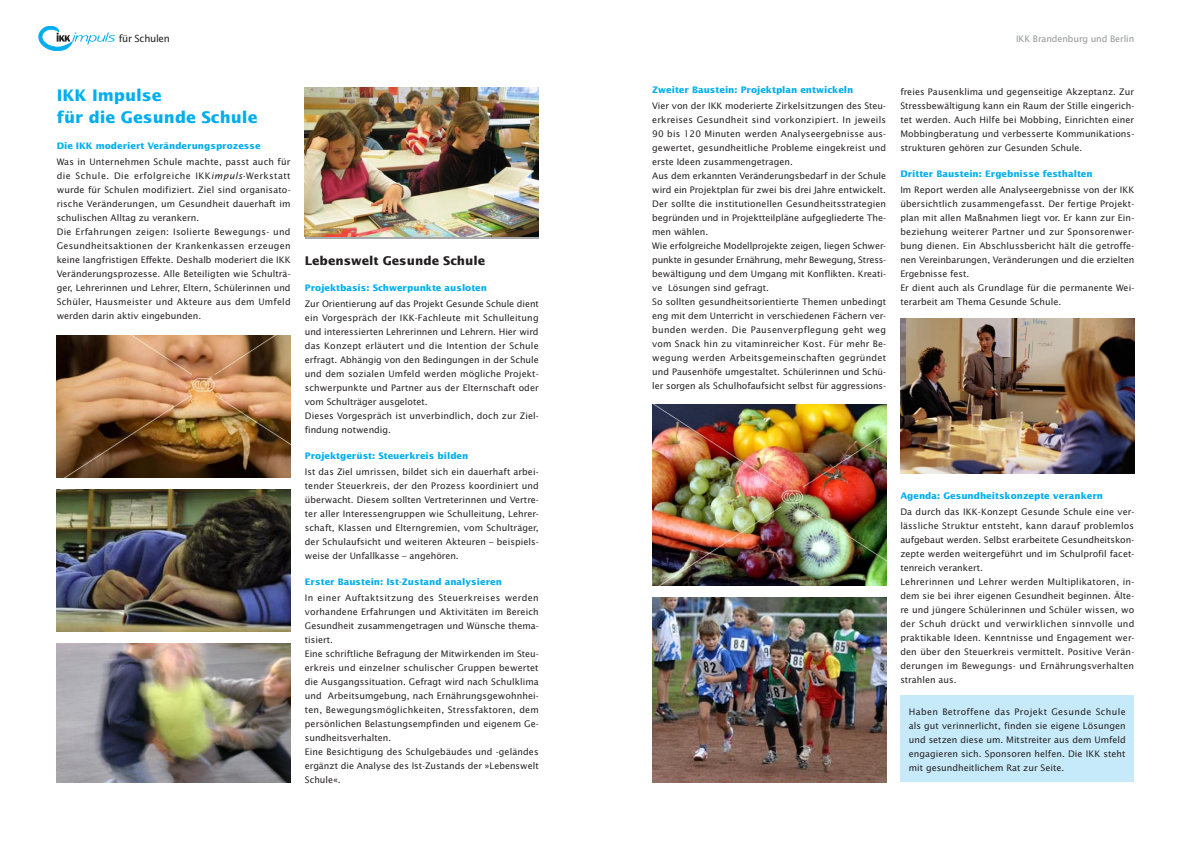
<style>
.page{position:relative;width:1191px;height:842px;background:#fff}
.page>*{position:absolute;margin:0;border:0;box-sizing:border-box;transform-origin:0 0}
.t1{font:700 16px/22px "Lucida Sans";color:#00aeef}
.t2{font:700 12px "Lucida Sans";color:#231f20}
.t3{font:9.8px "Lucida Sans";letter-spacing:-.03em;color:#231f20}
.t4{font:9px/14px "Lucida Sans";letter-spacing:.01em;color:#231f20}
.t5{font:700 9px "Lucida Sans";color:#00aeef}
.t6{font:9px "Lucida Sans";letter-spacing:-.01em;color:#939598}
.s1{font-style:italic}
</style>
<div class="page">
<div style="left:900px;top:695px;width:234px;height:87px;background:#c6eafa"></div>
<img style="left:57px;top:336px;width:234px;height:142px">
<img style="left:652px;top:404px;width:234px;height:182px">
<img style="left:305px;top:88px;width:234px;height:149px">
<img style="left:900px;top:319px;width:234px;height:154px">
<img style="left:57px;top:490px;width:234px;height:141px">
<img style="left:57px;top:643px;width:234px;height:140px">
<img style="left:652px;top:597px;width:234px;height:186px">
<svg style="left:39px;top:26px;width:76px;height:25px"></svg>
<p class="t3" style="left:119px;top:32px;width:52px">für Schulen</p>
<h1 class="t1" style="left:57px;top:84px;width:202px">IKK Impulse<br>für die Gesunde Schule</h1>
<p class="t5" style="left:57px;top:140px;width:205px">Die IKK moderiert Veränderungsprozesse</p>
<p class="t4" style="left:57px;top:154px;width:235px">Was in Unternehmen Schule machte, passt auch für die Schule. Die erfolgreiche IKK<span class="s1">impuls</span>-Werkstatt wurde für Schulen modifiziert. Ziel sind organisato&shy;rische Veränderungen, um Gesundheit dauerhaft im schulischen Alltag zu verankern.<br>Die Erfahrungen zeigen: Isolierte Bewegungs- und Gesundheitsaktionen der Krankenkassen erzeugen keine langfristigen Effekte. Deshalb moderiert die IKK Veränderungsprozesse. Alle Beteiligten wie Schulträ&shy;ger, Lehrerinnen und Lehrer, Eltern, Schülerinnen und Schüler, Hausmeister und Akteure aus dem Umfeld werden darin aktiv eingebunden.</p>
<h2 class="t2" style="left:305px;top:253px;width:182px">Lebenswelt Gesunde Schule</h2>
<p class="t5" style="left:305px;top:282px;width:184px">Projektbasis: Schwerpunkte ausloten</p>
<p class="t4" style="left:305px;top:296px;width:236px">Zur Orientierung auf das Projekt Gesunde Schule dient ein Vorgespräch der IKK-Fachleute mit Schulleitung und interessierten Lehrerinnen und Lehrern. Hier wird das Konzept erläutert und die Intention der Schule erfragt. Abhängig von den Bedingungen in der Schule und dem sozialen Umfeld werden mögliche Projekt&shy;schwerpunkte und Partner aus der Elternschaft oder vom Schulträger ausgelotet.<br>Dieses Vorgespräch ist unverbindlich, doch zur Ziel&shy;findung notwendig.</p>
<p class="t5" style="left:305px;top:450px;width:165px">Projektgerüst: Steuerkreis bilden</p>
<p class="t4" style="left:305px;top:464px;width:235px;text-align:justify">Ist das Ziel umrissen, bildet sich ein dauerhaft arbei&shy;tender Steuerkreis, der den Prozess koordiniert und überwacht. Diesem sollten Vertreterinnen und Vertre&shy;ter aller Interessengruppen wie Schulleitung, Lehrer&shy;schaft, Klassen und Elterngremien, vom Schulträger, der Schulaufsicht und weiteren Akteuren – beispiels&shy;weise der Unfallkasse – angehören.</p>
<p class="t5" style="left:305px;top:576px;width:199px">Erster Baustein: Ist-Zustand analysieren</p>
<p class="t4" style="left:305px;top:590px;width:235px">In einer Auftaktsitzung des Steuerkreises werden vorhandene Erfahrungen und Aktivitäten im Bereich Gesundheit zusammengetragen und Wünsche thema&shy;tisiert.<br>Eine schriftliche Befragung der Mitwirkenden im Steu&shy;erkreis und einzelner schulischer Gruppen bewertet die Ausgangssituation. Gefragt wird nach Schulklima und Arbeitsumgebung, nach Ernährungsgewohnhei&shy;ten, Bewegungsmöglichkeiten, Stressfaktoren, dem persönlichen Belastungsempfinden und eigenem Ge&shy;sundheitsverhalten.<br>Eine Besichtigung des Schulgebäudes und -geländes ergänzt die Analyse des Ist-Zustands der »Lebenswelt Schule«.</p>
<p class="t6" style="left:1016px;top:33px;width:120px">IKK Brandenburg und Berlin</p>
<p class="t5" style="left:652px;top:84px;width:203px">Zweiter Baustein: Projektplan entwickeln</p>
<p class="t4" style="left:652px;top:99px;width:235px">Vier von der IKK moderierte Zirkelsitzungen des Steu&shy;erkreises Gesundheit sind vorkonzipiert. In jeweils 90 bis 120 Minuten werden Analyseergebnisse aus&shy;gewertet, gesundheitliche Probleme eingekreist und erste Ideen zusammengetragen.<br>Aus dem erkannten Veränderungsbedarf in der Schule wird ein Projektplan für zwei bis drei Jahre entwickelt.<br>Der sollte die institutionellen Gesundheitsstrategien begründen und in Projektteilpläne aufgegliederte The&shy;men wählen.<br>Wie erfolgreiche Modellprojekte zeigen, liegen Schwer&shy;punkte in gesunder Ernährung, mehr Bewegung, Stress&shy;bewältigung und dem Umgang mit Konflikten. Kreati&shy;ve Lösungen sind gefragt.<br>So sollten gesundheitsorientierte Themen unbedingt eng mit dem Unterricht in verschiedenen Fächern ver&shy;bunden werden. Die Pausenverpflegung geht weg vom Snack hin zu vitaminreicher Kost. Für mehr Be&shy;wegung werden Arbeitsgemeinschaften gegründet und Pausenhöfe umgestaltet. Schülerinnen und Schü&shy;ler sorgen als Schulhofaufsicht selbst für aggressions-</p>
<p class="t4" style="left:900px;top:85px;width:235px;text-align:justify">freies Pausenklima und gegenseitige Akzeptanz. Zur Stressbewältigung kann ein Raum der Stille eingerich&shy;tet werden. Auch Hilfe bei Mobbing, Einrichten einer Mobbingberatung und verbesserte Kommunikations&shy;strukturen gehören zur Gesunden Schule.</p>
<p class="t5" style="left:900px;top:168px;width:194px">Dritter Baustein: Ergebnisse festhalten</p>
<p class="t4" style="left:900px;top:183px;width:235px">Im Report werden alle Analyseergebnisse von der IKK übersichtlich zusammengefasst. Der fertige Projekt&shy;plan mit allen Maßnahmen liegt vor. Er kann zur Ein&shy;beziehung weiterer Partner und zur Sponsorenwer&shy;bung dienen. Ein Abschlussbericht hält die getroffe&shy;nen Vereinbarungen, Veränderungen und die erzielten Ergebnisse fest.<br>Er dient auch als Grundlage für die permanente Wei&shy;terarbeit am Thema Gesunde Schule.</p>
<p class="t5" style="left:900px;top:490px;width:204px">Agenda: Gesundheitskonzepte verankern</p>
<p class="t4" style="left:900px;top:505px;width:235px">Da durch das IKK-Konzept Gesunde Schule eine ver&shy;lässliche Struktur entsteht, kann darauf problemlos aufgebaut werden. Selbst erarbeitete Gesundheitskon&shy;zepte werden weitergeführt und im Schulprofil facet&shy;tenreich verankert.<br>Lehrerinnen und Lehrer werden Multiplikatoren, in&shy;dem sie bei ihrer eigenen Gesundheit beginnen. Älte&shy;re und jüngere Schülerinnen und Schüler wissen, wo der Schuh drückt und verwirklichen sinnvolle und praktikable Ideen. Kenntnisse und Engagement wer&shy;den über den Steuerkreis vermittelt. Positive Verän&shy;derungen im Bewegungs- und Ernährungsverhalten strahlen aus.</p>
<p class="t4" style="left:909px;top:705px;width:218px;text-align:justify">Haben Betroffene das Projekt Gesunde Schule als gut verinnerlicht, finden sie eigene Lösungen und setzen diese um. Mitstreiter aus dem Umfeld engagieren sich. Sponsoren helfen. Die IKK steht mit gesundheitlichem Rat zur Seite.</p>
</div>
